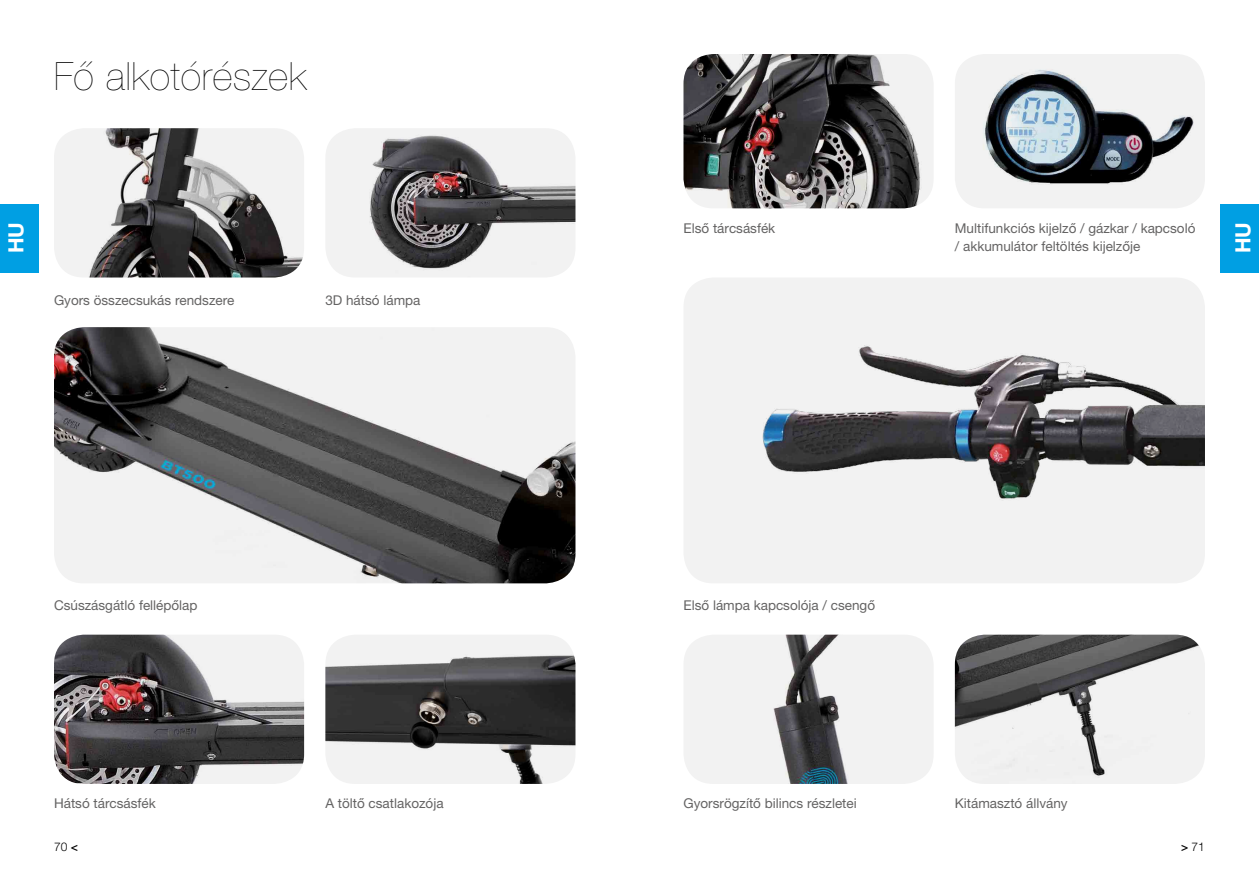
<style>
.page{position:relative;width:1259px;height:893px;background:#fff}
.page>*{position:absolute;margin:0;border:0;box-sizing:border-box;transform-origin:0 0}
.t1{font:200 39px "Helvetica Neue LT Pro";letter-spacing:.02em;color:#000}
.t2{font:700 21px "Helvetica Neue LT Pro";color:#fff}
.t3{font:13.5px "Helvetica Neue LT Pro";color:#646363}
.t4{font:300 12px "Helvetica Neue LT Pro";color:#000}
.s1{font-weight:500}
</style>
<div class="page">
<div style="left:1220px;top:204px;width:39px;height:68px;background:#009fe3"></div>
<div style="left:0;top:204px;width:38px;height:68px;background:#009fe3"></div>
<img style="left:54px;top:128px;width:250px;height:149px">
<img style="left:955px;top:54px;width:250px;height:154px">
<img style="left:684px;top:635px;width:249px;height:149px">
<img style="left:54px;top:327px;width:521px;height:256px">
<img style="left:325px;top:635px;width:250px;height:149px">
<img style="left:326px;top:128px;width:249px;height:149px">
<img style="left:955px;top:635px;width:250px;height:149px">
<img style="left:54px;top:635px;width:250px;height:149px">
<img style="left:683px;top:54px;width:250px;height:154px">
<div style="left:683px;top:277px;width:522px;height:306px;background:#f2f2f2;border-radius:30px"></div>
<img style="left:706px;top:277px;width:499px;height:306px">
<p class="t1" style="left:54px;top:54px;width:254px">Fő alkotórészek</p>
<p class="t3" style="left:683px;top:221px;width:93px">Első tárcsásfék</p>
<p class="t3" style="left:955px;top:221px;width:242px">Multifunkciós kijelző / gázkar / kapcsoló</p>
<p class="t3" style="left:955px;top:239px;width:187px">/ akkumulátor feltöltés kijelzője</p>
<h2 class="t2" style="left:3px;top:253px;width:32px;rotate:-90deg">HU</h2>
<h2 class="t2" style="left:1230px;top:253px;width:32px;rotate:-90deg">HU</h2>
<p class="t3" style="left:54px;top:292px;width:182px">Gyors összecsukás rendszere</p>
<p class="t3" style="left:325px;top:292px;width:97px">3D hátsó lámpa</p>
<p class="t3" style="left:54px;top:597px;width:145px">Csúszásgátló fellépőlap</p>
<p class="t3" style="left:683px;top:597px;width:193px">Első lámpa kapcsolója / csengő</p>
<p class="t3" style="left:54px;top:795px;width:103px">Hátsó tárcsásfék</p>
<p class="t3" style="left:955px;top:795px;width:114px">Kitámasztó állvány</p>
<p class="t3" style="left:325px;top:795px;width:120px">A töltő csatlakozója</p>
<p class="t3" style="left:683px;top:795px;width:175px">Gyorsrögzítő bilincs részletei</p>
<p class="t4" style="left:54px;top:839px;width:25px">70 <span class="s1">&lt;</span></p>
<p class="t4" style="left:1181px;top:839px;width:25px"><span class="s1">&gt;</span> 71</p>
</div>
